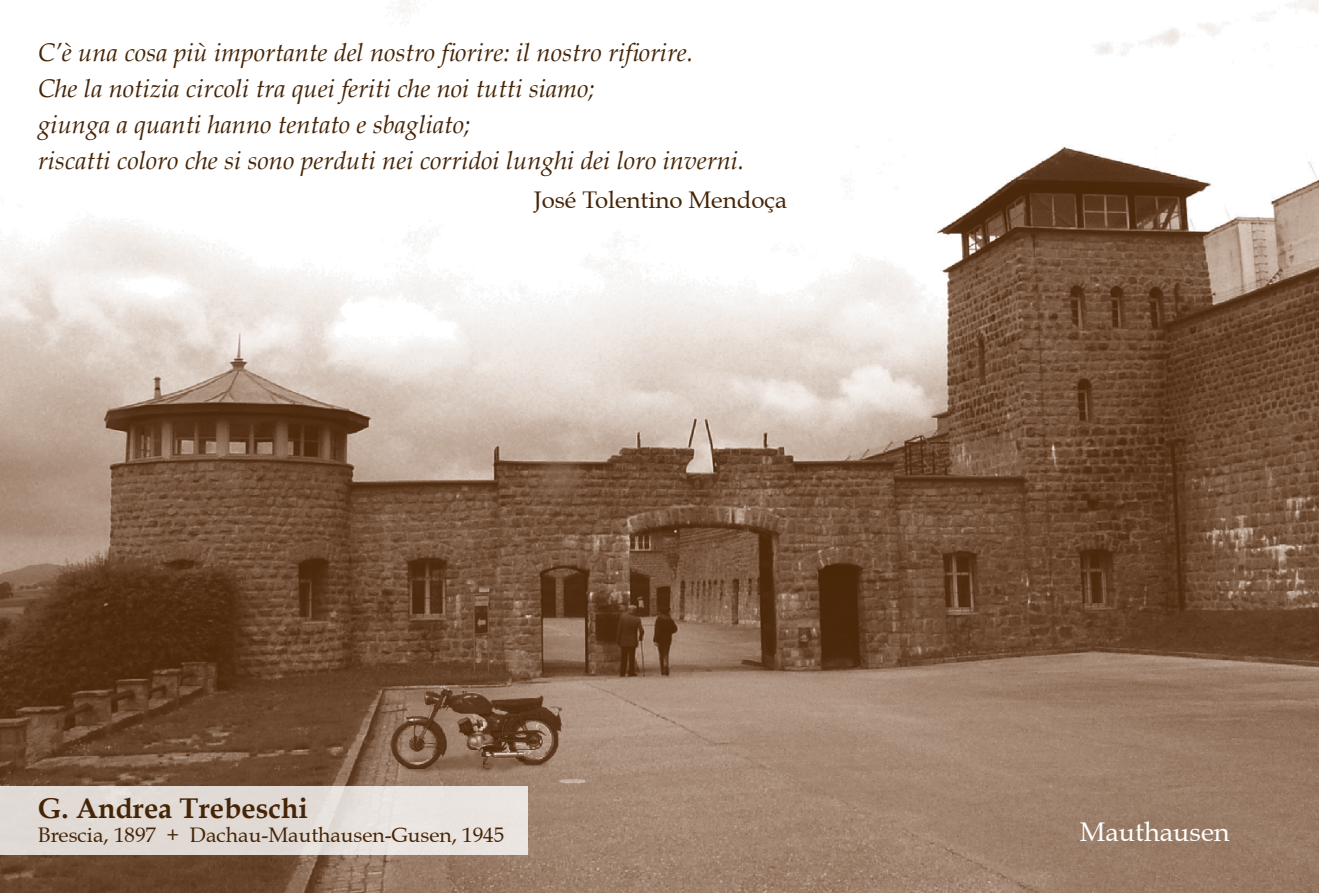
<style>
.page{position:relative;width:1319px;height:893px;background:#fff}
.page>*{position:absolute;margin:0;border:0;box-sizing:border-box;transform-origin:0 0}
.t1{font:700 28.5px "Book Antiqua";color:#462406}
.t2{font:27px "Book Antiqua";color:#fff}
.t3{font:italic 25.5px "Book Antiqua";color:#462406}
.t4{font:24px "Book Antiqua";color:#462406}
.t5{font:21px "Book Antiqua";color:#462406}
</style>
<div class="page">
<img style="left:0;top:0;width:1318px;height:893px">
<div style="left:0;top:787px;width:527px;height:68px;background:linear-gradient(to right,#ddd6d1,#ebe5e1)"></div>
<p class="t3" style="left:38px;top:37px;width:656px">C’è una cosa più importante del nostro fiorire: il nostro rifiorire.</p>
<p class="t3" style="left:38px;top:73px;width:558px">Che la notizia circoli tra quei feriti che noi tutti siamo;</p>
<p class="t3" style="left:38px;top:109px;width:434px">giunga a quanti hanno tentato e sbagliato;</p>
<p class="t3" style="left:38px;top:145px;width:707px">riscatti coloro che si sono perduti nei corridoi lunghi dei loro inverni.</p>
<p class="t4" style="left:533px;top:185px;width:255px">José Tolentino Mendoça</p>
<p class="t1" style="left:38px;top:788px;width:271px">G. Andrea Trebeschi</p>
<p class="t5" style="left:38px;top:821px;width:468px">Brescia, 1897 + Dachau-Mauthausen-Gusen, 1945</p>
<p class="t2" style="left:1079px;top:815px;width:151px">Mauthausen</p>
</div>
